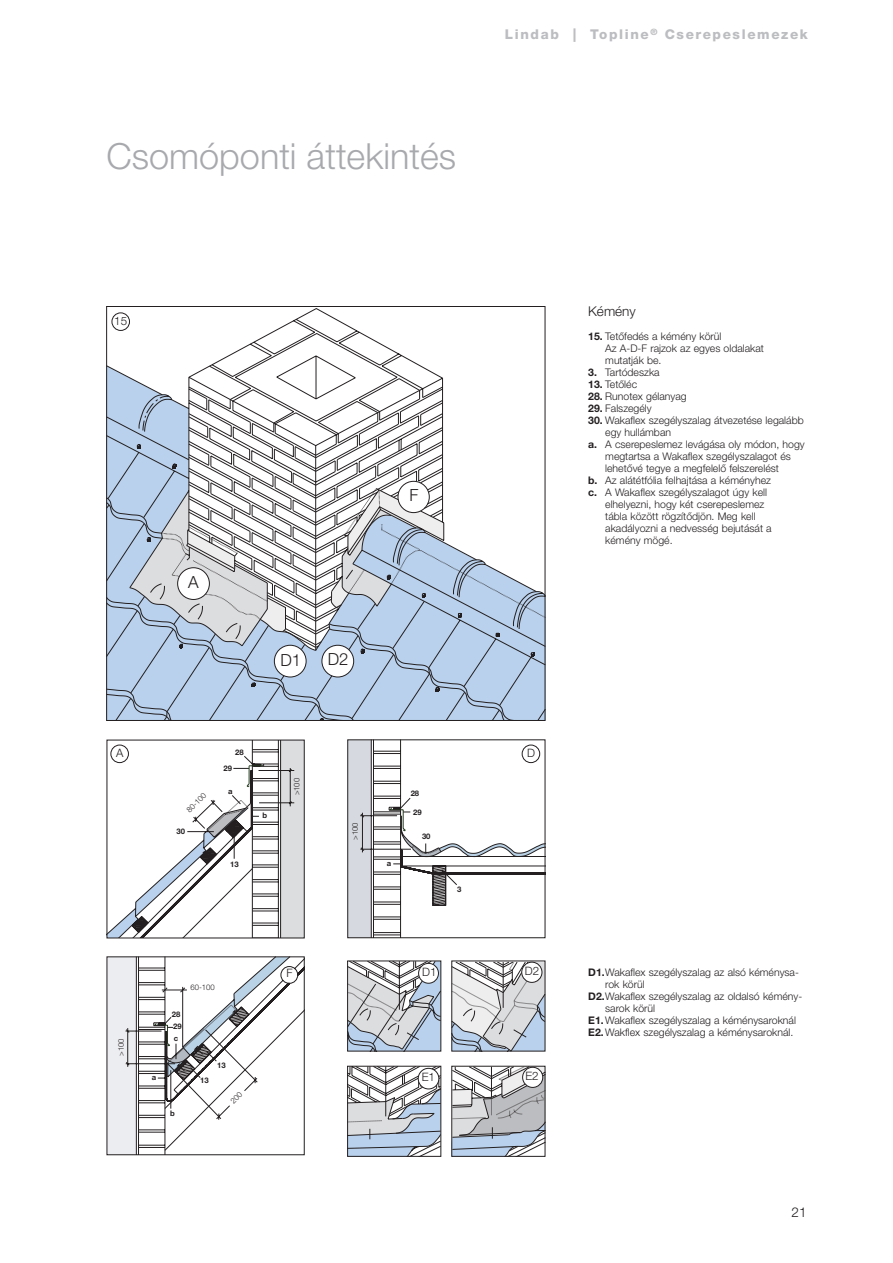
<style>
.page{position:relative;width:893px;height:1263px;background:#fff}
.page>*{position:absolute;margin:0;border:0;box-sizing:border-box;transform-origin:0 0}
.t1{font:300 36px "Helvetica Neue LT Pro";color:#a8a9ad}
.t2{font:300 16.65px "Helvetica Neue LT Pro";color:#231f20}
.t3{font:800 13.5px "Helvetica Neue LT Pro";letter-spacing:.12em;color:#bcbdc0}
.t4{font:300 13.5px "Helvetica Neue LT Pro";color:#231f20}
.t5{font:300 11.55px "Helvetica Neue LT Pro";color:#231f20}
.t6{font:300 10.5px/12px "Helvetica Neue LT Pro";color:#231f20}
.t7{font:700 7.65px/12.1px "Helvetica Neue LT Pro";color:#231f20}
.t8{font:300 7.65px "Helvetica Neue LT Pro";color:#231f20}
.s1{font-weight:700}
</style>
<div class="page">
<svg style="left:111px;top:308px;width:309px;height:57px"></svg>
<svg style="left:108px;top:365px;width:336px;height:79px"></svg>
<svg style="left:108px;top:517px;width:21px;height:68px"></svg>
<svg style="left:129px;top:388px;width:414px;height:331px"></svg>
<svg style="left:108px;top:585px;width:432px;height:134px;background:#b6c8dd"></svg>
<div style="left:112px;top:313px;width:18px;height:17px;background:#fff;border-radius:50%"></div>
<div style="left:112px;top:313px;width:18px;height:18px;border:1px solid #231f20;border-radius:50%"></div>
<div style="left:281px;top:740px;width:23px;height:198px;background:#dcdddf"></div>
<svg style="left:109px;top:742px;width:185px;height:194px"></svg>
<div style="left:107px;top:740px;width:198px;height:198px;border:1px solid #231f20"></div>
<div style="left:111px;top:745px;width:17px;height:18px;background:#fff;border-radius:50%"></div>
<div style="left:111px;top:745px;width:18px;height:18px;border:1px solid #231f20;border-radius:50%"></div>
<div style="left:348px;top:740px;width:23px;height:198px;background:#d6d9df"></div>
<svg style="left:360px;top:741px;width:183px;height:195px"></svg>
<div style="left:347px;top:739px;width:198px;height:199px;border:1px solid #231f20"></div>
<div style="left:522px;top:745px;width:18px;height:18px;background:#fff;border-radius:50%"></div>
<div style="left:522px;top:745px;width:18px;height:18px;border:1px solid #231f20;border-radius:50%"></div>
<div style="left:107px;top:957px;width:29px;height:198px;background:#ecedf0"></div>
<div style="left:107px;top:956px;width:198px;height:199px;border:1px solid #231f20"></div>
<svg style="left:349px;top:963px;width:90px;height:86px;background:#bec4cb"></svg>
<div style="left:347px;top:961px;width:94px;height:90px;border:1px solid #231f20"></div>
<svg style="left:453px;top:963px;width:90px;height:86px;background:#caced3"></svg>
<svg style="left:349px;top:1068px;width:90px;height:87px"></svg>
<div style="left:347px;top:1066px;width:94px;height:91px;border:1px solid #231f20"></div>
<svg style="left:453px;top:1068px;width:90px;height:87px"></svg>
<div style="left:451px;top:1066px;width:94px;height:91px;border:1px solid #231f20"></div>
<svg style="left:125px;top:957px;width:179px;height:198px"></svg>
<h1 class="t1" style="left:107px;top:134px;width:351px">Csomóponti áttekintés</h1>
<p class="t3" style="left:505px;top:27px;width:304px">Lindab | Topline<sup>®</sup> Cserepeslemezek</p>
<p class="t5" style="left:114px;top:314px;width:14px">15</p>
<p class="t5" style="left:116px;top:746px;width:9px">A</p>
<h2 class="t2" style="left:188px;top:572px;width:12px">A</h2>
<h2 class="t2" style="left:280px;top:650px;width:22px">D1</h2>
<h2 class="t2" style="left:328px;top:649px;width:22px">D2</h2>
<h2 class="t2" style="left:409px;top:485px;width:10px">F</h2>
<p class="t8" style="left:185px;top:808px;width:26px;rotate:-45deg">80-100</p>
<p class="t7" style="left:176px;top:824px;width:10px">30</p>
<p class="t7" style="left:235px;top:746px;width:10px">28</p>
<p class="t7" style="left:224px;top:762px;width:10px">29</p>
<p class="t7" style="left:228px;top:785px;width:6px">a</p>
<p class="t7" style="left:230px;top:858px;width:10px">13</p>
<p class="t7" style="left:262px;top:809px;width:6px">b</p>
<p class="t8" style="left:292px;top:795px;width:19px;rotate:-90deg">&gt;100</p>
<p class="t8" style="left:350px;top:840px;width:19px;rotate:-90deg">&gt;100</p>
<p class="t7" style="left:387px;top:857px;width:6px">a</p>
<p class="t7" style="left:411px;top:787px;width:10px">28</p>
<p class="t7" style="left:413px;top:806px;width:10px">29</p>
<p class="t7" style="left:422px;top:830px;width:10px">30</p>
<p class="t7" style="left:457px;top:883px;width:6px">3</p>
<p class="t4" style="left:588px;top:303px;width:49px">Kémény</p>
<p class="t6" style="left:605px;top:330px;width:160px;text-indent:-17px"><span class="s1">15.</span> Tetőfedés a kémény körül<br>Az A-D-F rajzok az egyes oldalakat mutatják be.</p>
<p class="t6" style="left:588px;top:366px;width:73px"><span class="s1">3.</span> Tartódeszka</p>
<p class="t6" style="left:588px;top:378px;width:50px"><span class="s1">13.</span> Tetőléc</p>
<p class="t6" style="left:588px;top:390px;width:100px"><span class="s1">28.</span> Runotex gélanyag</p>
<p class="t6" style="left:588px;top:402px;width:65px"><span class="s1">29.</span> Falszegély</p>
<p class="t6" style="left:588px;top:414px;width:217px"><span class="s1">30.</span> Wakaflex szegélyszalag átvezetése legalább</p>
<p class="t6" style="left:605px;top:426px;width:67px">egy hullámban</p>
<p class="t6" style="left:588px;top:438px;width:218px"><span class="s1">a.</span> A cserepeslemez levágása oly módon, hogy</p>
<p class="t6" style="left:605px;top:450px;width:187px">megtartsa a Wakaflex szegélyszalagot és</p>
<p class="t6" style="left:605px;top:462px;width:175px">lehetővé tegye a megfelelő felszerelést</p>
<p class="t6" style="left:588px;top:474px;width:184px"><span class="s1">b.</span> Az alátétfólia felhajtása a kéményhez</p>
<p class="t6" style="left:588px;top:486px;width:180px"><span class="s1">c.</span> A Wakaflex szegélyszalagot úgy kell</p>
<p class="t6" style="left:605px;top:498px;width:161px">elhelyezni, hogy két cserepeslemez</p>
<p class="t6" style="left:605px;top:510px;width:152px">tábla között rögzítődjön. Meg kell</p>
<p class="t6" style="left:605px;top:522px;width:168px">akadályozni a nedvesség bejutását a</p>
<p class="t6" style="left:605px;top:534px;width:69px">kémény mögé.</p>
<p class="t5" style="left:527px;top:746px;width:9px">D</p>
<p class="t8" style="left:116px;top:1056px;width:19px;rotate:-90deg">&gt;100</p>
<p class="t7" style="left:152px;top:1071px;width:6px">a</p>
<p class="t7" style="left:172px;top:1008px;width:11px">28<br>29</p>
<p class="t7" style="left:174px;top:1032px;width:6px">c</p>
<p class="t8" style="left:191px;top:983px;width:26px">60-100</p>
<p class="t7" style="left:200px;top:1074px;width:10px">13</p>
<p class="t7" style="left:217px;top:1059px;width:10px">13</p>
<p class="t7" style="left:170px;top:1107px;width:6px">b</p>
<p class="t5" style="left:287px;top:966px;width:8px">F</p>
<p class="t5" style="left:422px;top:965px;width:16px">D1</p>
<p class="t5" style="left:525px;top:964px;width:16px">D2</p>
<p class="t5" style="left:422px;top:1070px;width:15px">E1</p>
<p class="t5" style="left:525px;top:1069px;width:15px">E2</p>
<p class="t6" style="left:588px;top:966px;width:212px"><span class="s1">D1.</span>Wakaflex szegélyszalag az alsó kéménysa-</p>
<p class="t6" style="left:605px;top:978px;width:41px">rok körül</p>
<p class="t6" style="left:588px;top:990px;width:216px"><span class="s1">D2.</span>Wakaflex szegélyszalag az oldalsó kémény-</p>
<p class="t6" style="left:605px;top:1002px;width:51px">sarok körül</p>
<p class="t6" style="left:588px;top:1014px;width:209px"><span class="s1">E1.</span>Wakaflex szegélyszalag a kéménysaroknál</p>
<p class="t6" style="left:588px;top:1026px;width:207px"><span class="s1">E2.</span>Wakflex szegélyszalag a kéménysaroknál.</p>
<p class="t4" style="left:791px;top:1204px;width:17px">21</p>
</div>
